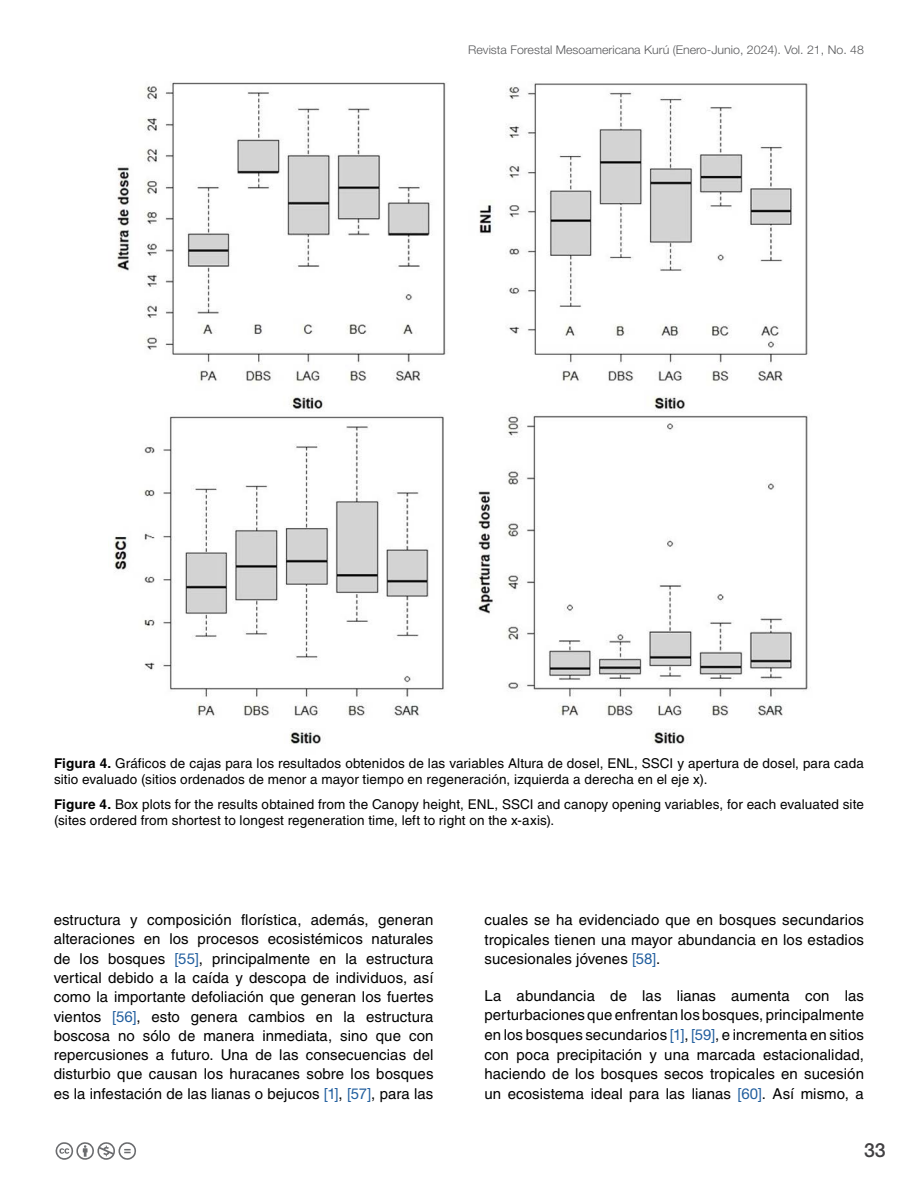
<style>
.page{position:relative;width:918px;height:1188px;background:#fff}
.page>*{position:absolute;margin:0;border:0;box-sizing:border-box;transform-origin:0 0}
.t1{font:500 19.5px "Helvetica Neue LT Std";color:#414042}
.t2{font:15px/19.4px "Helvetica LT Std";letter-spacing:.005em;color:#000;text-align:justify}
.t3{font:13.5px/16.2px "Helvetica LT Std";letter-spacing:.01em;color:#000}
.t4{font:300 12px "Helvetica Neue LT Std";color:#58595b}
.s1{font-weight:700}
.s2{font-family:"Helvetica Neue LT Std";color:#215e9e}
</style>
<div class="page">
<svg style="left:55px;top:1142px;width:81px;height:18px"></svg>
<img style="left:116px;top:82px;width:693px;height:329px">
<img style="left:113px;top:415px;width:695px;height:329px">
<p class="t4" style="left:468px;top:42px;width:397px">Revista Forestal Mesoamericana Kurú (Enero-Junio, 2024). Vol. 21, No. 48</p>
<p class="t4" style="left:646px;top:42px;width:193px">(Enero-Junio, 2024). Vol. 21, No. 48</p>
<p class="t3" style="left:54px;top:755px;width:811px"><span class="s1">Figura 4.</span> Gráficos de cajas para los resultados obtenidos de las variables Altura de dosel, ENL, SSCI y apertura de dosel, para cada sitio evaluado (sitios ordenados de menor a mayor tiempo en regeneración, izquierda a derecha en el eje x).</p>
<p class="t3" style="left:54px;top:796px;width:811px"><span class="s1">Figure 4.</span> Box plots for the results obtained from the Canopy height, ENL, SSCI and canopy opening variables, for each evaluated site (sites ordered from shortest to longest regeneration time, left to right on the x-axis).</p>
<p class="t2" style="left:54px;top:910px;width:381px">estructura y composición florística, además, generan alteraciones en los procesos ecosistémicos naturales de los bosques <span class="s2">[55]</span>, principalmente en la estructura vertical debido a la caída y descopa de individuos, así como la importante defoliación que generan los fuertes vientos <span class="s2">[56]</span>, esto genera cambios en la estructura boscosa no sólo de manera inmediata, sino que con repercusiones a futuro. Una de las consecuencias del disturbio que causan los huracanes sobre los bosques es la infestación de las lianas o bejucos <span class="s2">[1]</span>, <span class="s2">[57]</span>, para las</p>
<p class="t2" style="left:485px;top:910px;width:381px">cuales se ha evidenciado que en bosques secundarios tropicales tienen una mayor abundancia en los estadios sucesionales jóvenes <span class="s2">[58]</span>.</p>
<p class="t2" style="left:484px;top:986px;width:381px">La abundancia de las lianas aumenta con las perturbaciones que enfrentan los bosques, principalmente en los bosques secundarios <span class="s2">[1]</span>, <span class="s2">[59]</span>, e incrementa en sitios con poca precipitación y una marcada estacionalidad, haciendo de los bosques secos tropicales en sucesión un ecosistema ideal para las lianas <span class="s2">[60]</span>. Así mismo, a</p>
<h1 class="t1" style="left:864px;top:1139px;width:23px">33</h1>
</div>
